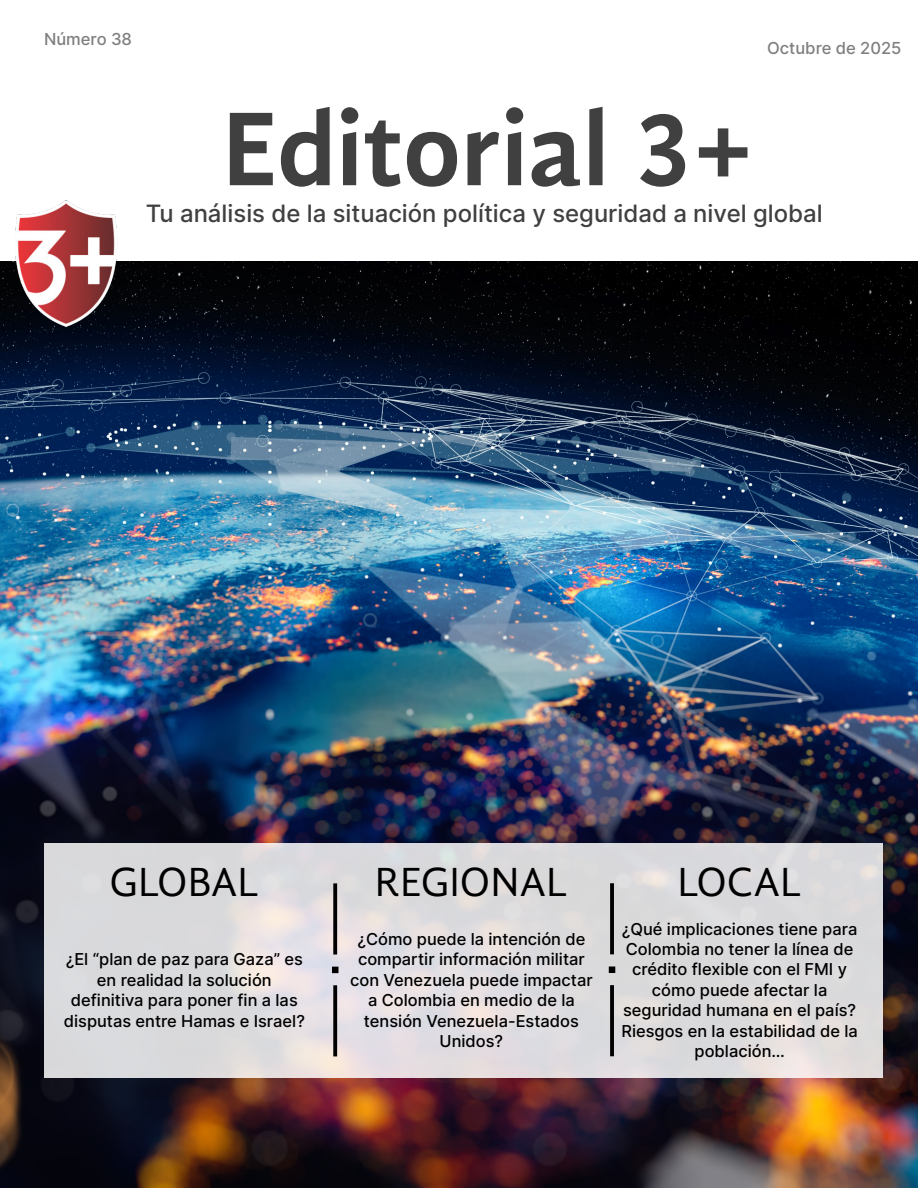
<style>
.page{position:relative;width:918px;height:1188px;background:#fff}
.page>*{position:absolute;margin:0;border:0;box-sizing:border-box;transform-origin:0 0}
.t1{font:700 108px "Gandhi Sans";color:#404040}
.t2{font:42px "Gandhi Sans";color:#000}
.t3{font:500 24px "Inter";color:#404040}
.t4{font:500 16.5px/20.4px "Inter";color:#000;text-align:center}
.t5{font:500 16.5px "Inter";color:#7f7f7f}
</style>
<div class="page">
<img style="left:0;top:261px;width:918px;height:927px">
<svg style="left:44px;top:843px;width:839px;height:234px;background:#dddbdd"></svg>
<img style="left:16px;top:201px;width:111px;height:126px">
<svg style="left:332px;top:967px;width:6px;height:6px"></svg>
<svg style="left:333px;top:985px;width:4px;height:71px"></svg>
<svg style="left:333px;top:883px;width:4px;height:72px"></svg>
<div style="left:609px;top:966px;width:6px;height:7px;border:4px solid #000"></div>
<svg style="left:610px;top:985px;width:4px;height:71px"></svg>
<svg style="left:610px;top:883px;width:4px;height:71px"></svg>
<p class="t5" style="left:44px;top:27px;width:89px">Número 38</p>
<p class="t5" style="left:767px;top:36px;width:136px">Octubre de 2025</p>
<h1 class="t1" style="left:222px;top:87px;width:532px">Editorial 3+</h1>
<h3 class="t3" style="left:146px;top:195px;width:679px">Tu análisis de la situación política y seguridad a nivel global</h3>
<h2 class="t2" style="left:110px;top:858px;width:151px">GLOBAL</h2>
<p class="t4" style="left:64px;top:948px;width:243px">¿El “plan de paz para Gaza” es en realidad la solución definitiva para poner fin a las disputas entre Hamas e Israel?</p>
<h2 class="t2" style="left:375px;top:858px;width:194px">REGIONAL</h2>
<h2 class="t2" style="left:677px;top:858px;width:126px">LOCAL</h2>
<p class="t4" style="left:350px;top:928px;width:244px">¿Cómo puede la intención de compartir información militar con Venezuela puede impactar a Colombia en medio de la tensión Venezuela-Estados<br>Unidos?</p>
<p class="t4" style="left:621px;top:918px;width:238px">¿Qué implicaciones tiene para<br>Colombia no tener la línea de crédito flexible con el FMI y cómo puede afectar la seguridad humana en el país?<br>Riesgos en la estabilidad de la población…</p>
</div>
